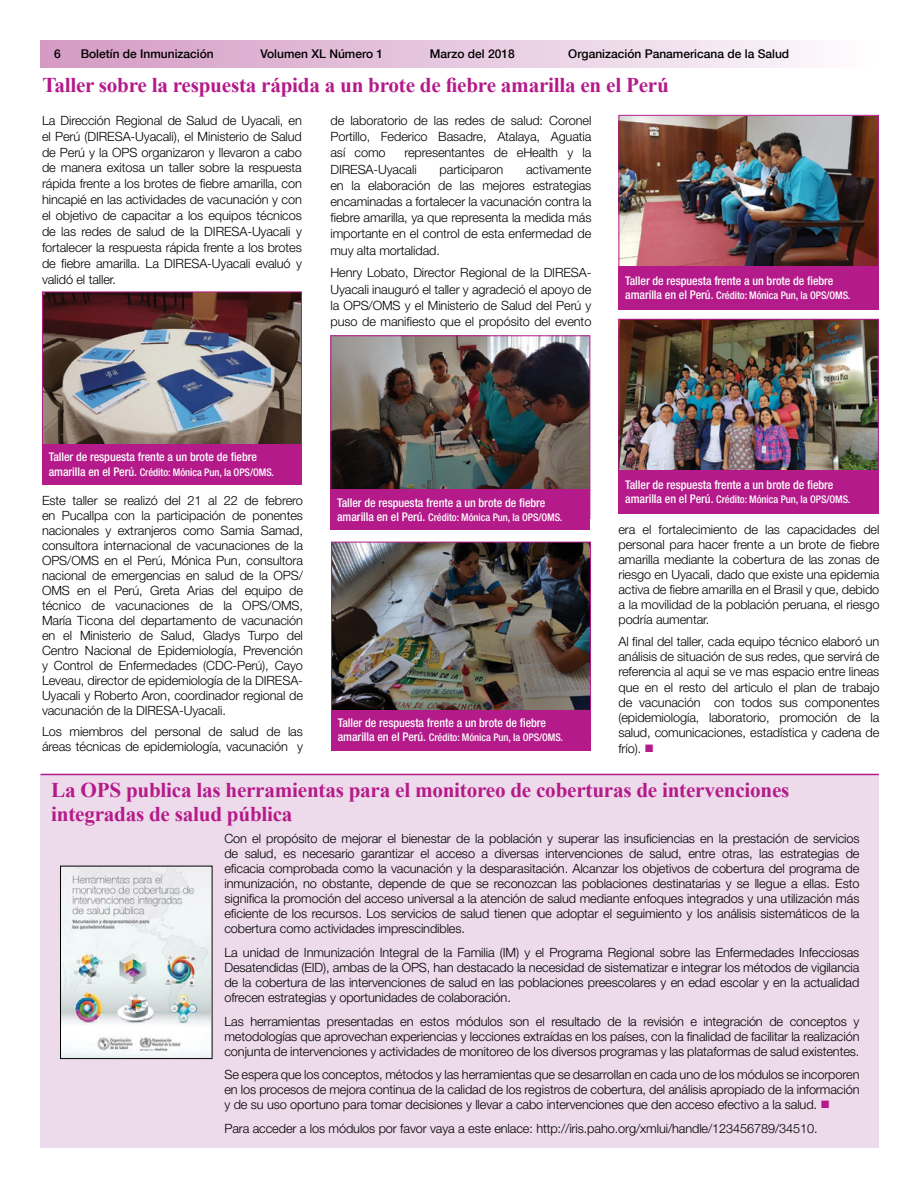
<style>
.page{position:relative;width:918px;height:1188px;background:#fff}
.page>*{position:absolute;margin:0;border:0;box-sizing:border-box;transform-origin:0 0}
.t1{font:700 21px/24px "Times New Roman";letter-spacing:-.01em;color:#b51a8a}
.t2{font:300 12.75px/15px "Helvetica Neue";letter-spacing:-.01em;color:#000;text-align:justify}
.t3{font:500 condensed 12px "Helvetica Neue";letter-spacing:-.005em;color:#fff}
.t4{font:500 12px "Helvetica Neue";color:#000}
.t5{font:500 condensed 10.5px "Helvetica Neue";letter-spacing:-.005em;color:#fff}
.s1{font-size:12px}
.s2{color:#b51a8a}
</style>
<div class="page">
<div style="left:40px;top:40px;width:838px;height:28px;background:linear-gradient(to right,#d399c3,#fcfbfe)"></div>
<div style="left:40px;top:775px;width:839px;height:373px;background:#eddaea"></div>
<img style="left:44px;top:293px;width:256px;height:151px">
<div style="left:42px;top:291px;width:260px;height:184px;border:1px solid #b51a8a"></div>
<div style="left:42px;top:444px;width:260px;height:41px;background:#b51a8a"></div>
<img style="left:620px;top:117px;width:257px;height:149px">
<div style="left:618px;top:115px;width:261px;height:194px;border:1px solid #b51a8a"></div>
<div style="left:618px;top:266px;width:261px;height:43px;background:#b51a8a"></div>
<hr style="left:40px;top:774px;width:839px;height:1px;background:#b51a8a">
<img style="left:62px;top:868px;width:148px;height:189px">
<div style="left:60px;top:866px;width:152px;height:193px;border:1px solid #000"></div>
<img style="left:332px;top:337px;width:256px;height:153px">
<div style="left:330px;top:335px;width:260px;height:184px;border:1px solid #b51a8a"></div>
<div style="left:330px;top:490px;width:260px;height:40px;background:#b51a8a"></div>
<img style="left:620px;top:321px;width:257px;height:149px">
<div style="left:618px;top:319px;width:261px;height:194px;border:1px solid #b51a8a"></div>
<div style="left:618px;top:470px;width:261px;height:43px;background:#b51a8a"></div>
<img style="left:333px;top:544px;width:256px;height:166px">
<div style="left:331px;top:542px;width:260px;height:200px;border:1px solid #b51a8a"></div>
<div style="left:331px;top:710px;width:260px;height:40px;background:#b51a8a"></div>
<p class="t4" style="left:54px;top:44px;width:8px">6</p>
<p class="t4" style="left:81px;top:44px;width:135px">Boletín de Inmunización</p>
<p class="t4" style="left:261px;top:44px;width:124px">Volumen XL Número 1</p>
<p class="t4" style="left:430px;top:44px;width:86px">Marzo del 2018</p>
<p class="t4" style="left:568px;top:44px;width:222px">Organización Panamericana de la Salud</p>
<h1 class="t1" style="left:42px;top:72px;width:628px">Taller sobre la respuesta rápida a un brote de fiebre amarilla en el Perú</h1>
<p class="t2" style="left:42px;top:112px;width:261px;line-height:15.9px">La Dirección Regional de Salud de Uyacali, en el Perú (DIRESA-Uyacali), el Ministerio de Salud de Perú y la OPS organizaron y llevaron a cabo de manera exitosa un taller sobre la respuesta rápida frente a los brotes de fiebre amarilla, con hincapié en las actividades de vacunación y con el objetivo de capacitar a los equipos técnicos de las redes de salud de la DIRESA-Uyacali y fortalecer la respuesta rápida frente a los brotes de fiebre amarilla. La DIRESA-Uyacali evaluó y validó el taller.</p>
<p class="t2" style="left:330px;top:112px;width:263px;line-height:16.2px">de laboratorio de las redes de salud: Coronel Portillo, Federico Basadre, Atalaya, Aguatia así como</p>
<p class="t2" style="left:330px;top:144px;width:262px;line-height:16.2px;text-indent:74px">representantes de eHealth y la<br>DIRESA-Uyacali</p>
<p class="t2" style="left:330px;top:161px;width:263px;line-height:16.2px;text-indent:196px">activamente en la elaboración de las mejores estrategias encaminadas a fortalecer la vacunación contra la fiebre amarilla, ya que representa la medida más importante en el control de esta enfermedad de muy alta mortalidad.</p>
<p class="t2" style="left:330px;top:264px;width:263px;line-height:16.2px">Henry Lobato, Director Regional de la DIRESA-Uyacali inauguró el taller y agradeció el apoyo de la OPS/OMS y el Ministerio de Salud del Perú y puso de manifiesto que el propósito del evento</p>
<p class="t2" style="left:440px;top:161px;width:65px">participaron</p>
<p class="t3" style="left:625px;top:273px;width:210px">Taller de respuesta frente a un brote de fiebre</p>
<p class="t5" style="left:625px;top:289px;width:227px"><span class="s1">amarilla en el Perú.</span> Crédito: Mónica Pun, la OPS/OMS.</p>
<p class="t3" style="left:49px;top:450px;width:210px">Taller de respuesta frente a un brote de fiebre</p>
<p class="t5" style="left:49px;top:466px;width:227px"><span class="s1">amarilla en el Perú.</span> Crédito: Mónica Pun, la OPS/OMS.</p>
<p class="t2" style="left:42px;top:493px;width:263px">Este taller se realizó del 21 al 22 de febrero en Pucallpa con la participación de ponentes nacionales y extranjeros como Samia Samad, consultora internacional de vacunaciones de la OPS/OMS en el Perú, Mónica Pun, consultora nacional de emergencias en salud de la OPS/ OMS en el Perú, Greta Arias del equipo de técnico de vacunaciones de la OPS/OMS, María Ticona del departamento de vacunación en el Ministerio de Salud, Gladys Turpo del Centro Nacional de Epidemiología, Prevención y Control de Enfermedades (CDC-Perú), Cayo Leveau, director de epidemiología de la DIRESA-Uyacali y Roberto Aron, coordinador regional de vacunación de la DIRESA-Uyacali.</p>
<p class="t2" style="left:42px;top:724px;width:263px">Los miembros del personal de salud de las áreas técnicas de epidemiología, vacunación y</p>
<p class="t3" style="left:337px;top:495px;width:210px">Taller de respuesta frente a un brote de fiebre</p>
<p class="t5" style="left:337px;top:511px;width:227px"><span class="s1">amarilla en el Perú.</span> Crédito: Mónica Pun, la OPS/OMS.</p>
<p class="t3" style="left:338px;top:716px;width:210px">Taller de respuesta frente a un brote de fiebre</p>
<p class="t5" style="left:338px;top:731px;width:227px"><span class="s1">amarilla en el Perú.</span> Crédito: Mónica Pun, la OPS/OMS.</p>
<p class="t3" style="left:625px;top:477px;width:210px">Taller de respuesta frente a un brote de fiebre</p>
<p class="t5" style="left:625px;top:493px;width:227px"><span class="s1">amarilla en el Perú.</span> Crédito: Mónica Pun, la OPS/OMS.</p>
<p class="t2" style="left:618px;top:521px;width:263px">era el fortalecimiento de las capacidades del personal para hacer frente a un brote de fiebre amarilla mediante la cobertura de las zonas de riesgo en Uyacali, dado que existe una epidemia activa de fiebre amarilla en el Brasil y que, debido a la movilidad de la población peruana, el riesgo podría aumentar.</p>
<p class="t2" style="left:618px;top:634px;width:263px">Al final del taller, cada equipo técnico elaboró un análisis de situación de sus redes, que servirá de referencia al aqui se ve mas espacio entre lineas que en el resto del articulo el plan de trabajo de vacunación con todos sus componentes (epidemiología, laboratorio, promoción de la salud, comunicaciones, estadística y cadena de frío). <span class="s2">■</span></p>
<h1 class="t1" style="left:51px;top:778px;width:740px">La OPS publica las herramientas para el monitoreo de coberturas de intervenciones integradas de salud pública</h1>
<p class="t2" style="left:224px;top:831px;width:637px">Con el propósito de mejorar el bienestar de la población y superar las insuficiencias en la prestación de servicios de salud, es necesario garantizar el acceso a diversas intervenciones de salud, entre otras, las estrategias de eficacia comprobada como la vacunación y la desparasitación. Alcanzar los objetivos de cobertura del programa de inmunización, no obstante, depende de que se reconozcan las poblaciones destinatarias y se llegue a ellas. Esto significa la promoción del acceso universal a la atención de salud mediante enfoques integrados y una utilización más eficiente de los recursos. Los servicios de salud tienen que adoptar el seguimiento y los análisis sistemáticos de la cobertura como actividades imprescindibles.</p>
<p class="t2" style="left:224px;top:945px;width:637px">La unidad de Inmunización Integral de la Familia (IM) y el Programa Regional sobre las Enfermedades Infecciosas Desatendidas (EID), ambas de la OPS, han destacado la necesidad de sistematizar e integrar los métodos de vigilancia de la cobertura de las intervenciones de salud en las poblaciones preescolares y en edad escolar y en la actualidad ofrecen estrategias y oportunidades de colaboración.</p>
<p class="t2" style="left:224px;top:1013px;width:637px">Las herramientas presentadas en estos módulos son el resultado de la revisión e integración de conceptos y metodologías que aprovechan experiencias y lecciones extraídas en los países, con la finalidad de facilitar la realización conjunta de intervenciones y actividades de monitoreo de los diversos programas y las plataformas de salud existentes.</p>
<p class="t2" style="left:224px;top:1067px;width:637px">Se espera que los conceptos, métodos y las herramientas que se desarrollan en cada uno de los módulos se incorporen en los procesos de mejora continua de la calidad de los registros de cobertura, del análisis apropiado de la información y de su uso oportuno para tomar decisiones y llevar a cabo intervenciones que den acceso efectivo a la salud. <span class="s2">■</span></p>
<p class="t2" style="left:224px;top:1121px;width:595px">Para acceder a los módulos por favor vaya a este enlace: http://iris.paho.org/xmlui/handle/123456789/34510.</p>
</div>
